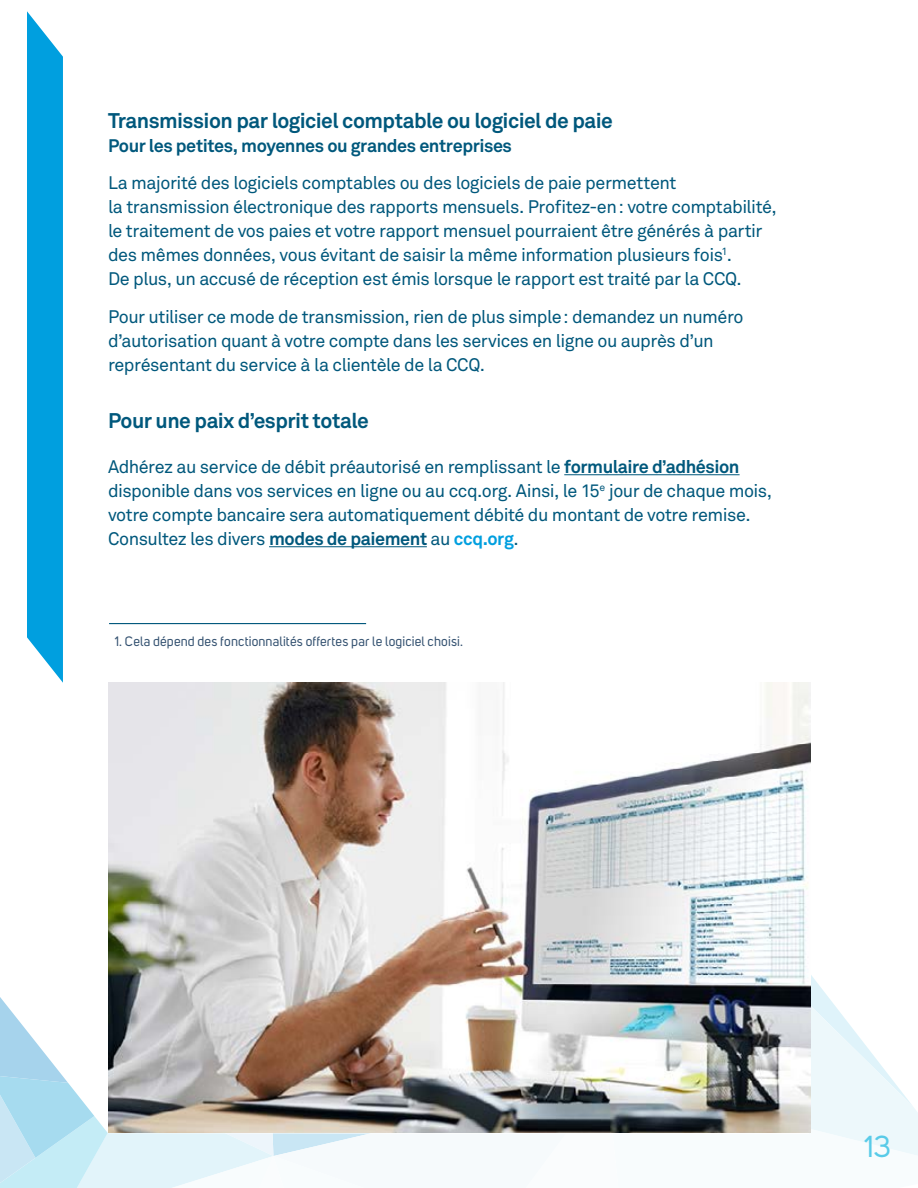
<style>
.page{position:relative;width:918px;height:1188px;background:#fff}
.page>*{position:absolute;margin:0;border:0;box-sizing:border-box;transform-origin:0 0}
.t1{font:30px "Uni Sans";color:#59cbe8}
.Texte_courant_-_PMS{font:700 21px "Akkurat Pro";letter-spacing:-.025em;color:#00587c}
.Sous-titre_texte_cou{font:700 21px "Akkurat Pro";letter-spacing:-.025em;color:#00587c}
.Texte_courant_-_PMS-2{font:18px/24px "Akkurat Pro";letter-spacing:-.025em;color:#00587c}
.Texte_courant_-_PMS-3{font:700 18px "Akkurat Pro";letter-spacing:-.025em;color:#00587c}
.VERSO_-_texte_légal{font:13.5px "Uni Sans";letter-spacing:.015em;color:#335170}
.s1{font-weight:700}
.s2{font-weight:700;color:#009fdf}
</style>
<div class="page">
<svg style="left:0;top:975px;width:918px;height:213px"></svg>
<svg style="left:0;top:623px;width:809px;height:511px"></svg>
<svg style="left:27px;top:11px;width:36px;height:672px;background:#11a5e1"></svg>
<img style="left:108px;top:683px;width:702px;height:449px">
<hr style="left:109px;top:623px;width:257px;height:1px;background:#00587c">
<hr style="left:564px;top:474px;width:176px;height:1px;background:#00587c">
<hr style="left:269px;top:546px;width:158px;height:1px;background:#00587c">
<p class="Texte_courant_-_PMS" style="left:108px;top:107px;width:506px">Transmission par logiciel comptable ou logiciel de paie</p>
<p class="Texte_courant_-_PMS-3" style="left:108px;top:134px;width:406px">Pour les petites, moyennes ou grandes entreprises</p>
<p class="Texte_courant_-_PMS-2" style="left:108px;top:171px;width:670px">La majorité des logiciels comptables ou des logiciels de paie permettent<br>la transmission électronique des rapports mensuels. Profitez-en: votre comptabilité, le traitement de vos paies et votre rapport mensuel pourraient être générés à partir des mêmes données, vous évitant de saisir la même information plusieurs fois<sup>1</sup>.<br>De plus, un accusé de réception est émis lorsque le rapport est traité par la CCQ.</p>
<p class="Texte_courant_-_PMS-2" style="left:108px;top:304px;width:637px">Pour utiliser ce mode de transmission, rien de plus simple: demandez un numéro d’autorisation quant à votre compte dans les services en ligne ou auprès d’un représentant du service à la clientèle de la CCQ.</p>
<p class="Sous-titre_texte_cou" style="left:108px;top:408px;width:262px">Pour une paix d’esprit totale</p>
<p class="Texte_courant_-_PMS-2" style="left:108px;top:454px;width:666px">Adhérez au service de débit préautorisé en remplissant le <span class="s1">formulaire d’adhésion </span>disponible dans vos services en ligne ou au ccq.org. Ainsi, le 15<sup>e</sup> jour de chaque mois, votre compte bancaire sera automatiquement débité du montant de votre remise.<br>Consultez les divers <span class="s1">modes de paiement</span> au <span class="s2">ccq.org</span>.</p>
<p class="VERSO_-_texte_légal" style="left:115px;top:633px;width:350px">1. Cela dépend des fonctionnalités offertes par le logiciel choisi.</p>
<h1 class="t1" style="left:864px;top:1129px;width:28px">13</h1>
</div>
